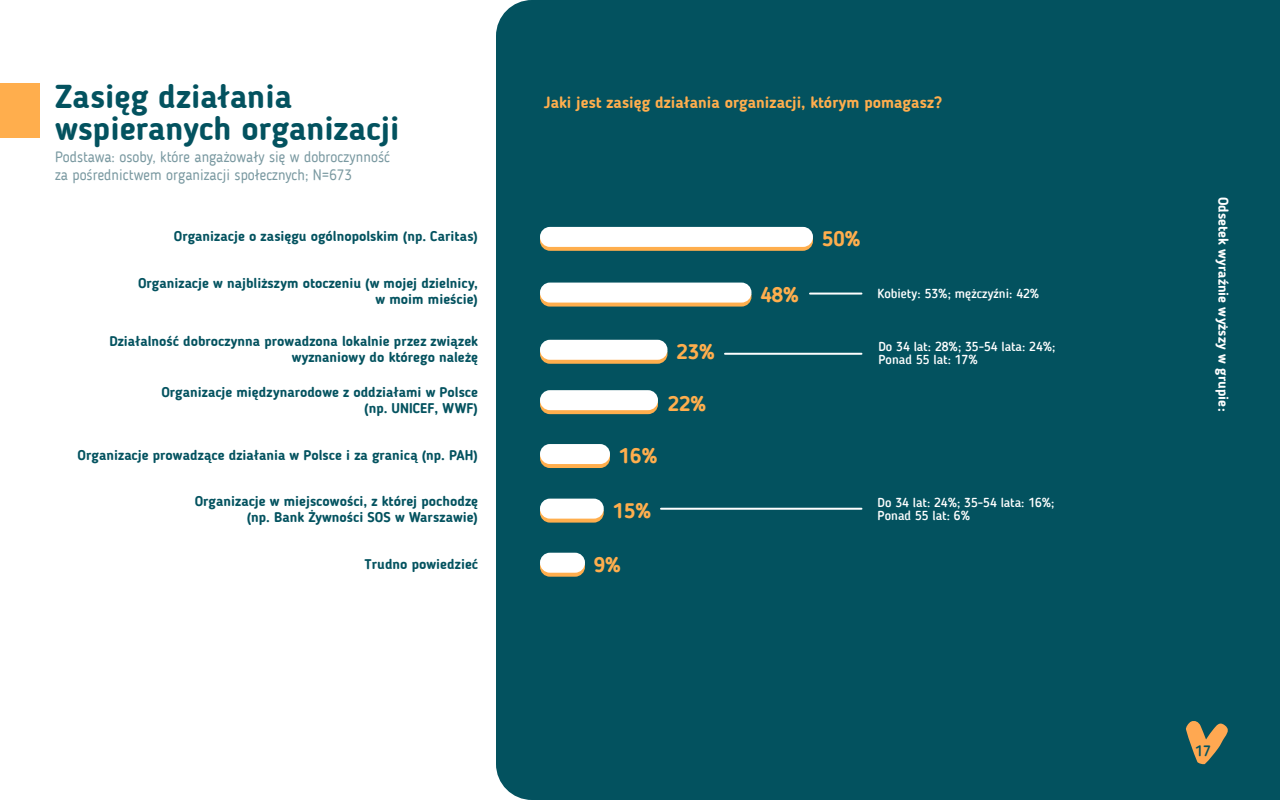
<style>
.page{position:relative;width:1280px;height:800px;background:#fff}
.page>*{position:absolute;margin:0;border:0;box-sizing:border-box;transform-origin:0 0}
.t1{font:700 33px/32px "Blogger Sans";color:#03525f}
.t2{font:700 21px "Blogger Sans";color:#ffae4d}
.t3{font:700 16px "Blogger Sans";color:#ffae4d}
.t4{font:15px/18px "Blogger Sans";color:#7a99a1}
.t5{font:500 15px "Blogger Sans";color:#03525f}
.t6{font:700 14px/16px "Blogger Sans";color:#03525f;text-align:right}
.t7{font:700 14px "Blogger Sans";color:#fff}
.t8{font:500 13px/13px "Blogger Sans";color:#fff}
</style>
<div class="page">
<div style="left:496px;top:0;width:784px;height:800px;background:#03525f"></div>
<div style="left:540px;top:503px;width:64px;height:20px;border:5px solid #ffae4d;border-radius:8px"></div>
<div style="left:540px;top:557px;width:45px;height:20px;border:5px solid #ffae4d;border-radius:8px"></div>
<div style="left:540px;top:448px;width:70px;height:20px;border:5px solid #ffae4d;border-radius:8px"></div>
<div style="left:540px;top:394px;width:118px;height:20px;border:5px solid #ffae4d;border-radius:8px"></div>
<div style="left:540px;top:344px;width:128px;height:20px;border:5px solid #ffae4d;border-radius:8px"></div>
<div style="left:540px;top:287px;width:212px;height:20px;border:5px solid #ffae4d;border-radius:8px"></div>
<svg style="left:537px;top:228px;width:278px;height:25px;background:#928654"></svg>
<div style="left:542px;top:501px;width:59px;height:15px;background:#fff;border-radius:8px"></div>
<div style="left:540px;top:499px;width:64px;height:20px;border:5px solid #fff;border-radius:8px"></div>
<svg style="left:1185px;top:720px;width:44px;height:45px;background:#847e57"></svg>
<hr style="left:810px;top:293px;width:52px;height:2px;background:#fff">
<hr style="left:725px;top:353px;width:137px;height:2px;background:#fff">
<hr style="left:661px;top:508px;width:201px;height:2px;background:#fff">
<div style="left:542px;top:555px;width:40px;height:15px;background:#fff;border-radius:8px"></div>
<div style="left:540px;top:553px;width:45px;height:20px;border:5px solid #fff;border-radius:8px"></div>
<div style="left:542px;top:447px;width:66px;height:15px;background:#fff;border-radius:8px"></div>
<div style="left:540px;top:444px;width:70px;height:20px;border:5px solid #fff;border-radius:8px"></div>
<div style="left:542px;top:393px;width:114px;height:15px;background:#fff;border-radius:8px"></div>
<div style="left:540px;top:390px;width:118px;height:20px;border:5px solid #fff;border-radius:8px"></div>
<div style="left:542px;top:342px;width:123px;height:15px;background:#fff;border-radius:8px"></div>
<div style="left:540px;top:340px;width:128px;height:20px;border:5px solid #fff;border-radius:8px"></div>
<div style="left:542px;top:285px;width:207px;height:15px;background:#fff;border-radius:8px"></div>
<div style="left:540px;top:283px;width:212px;height:20px;border:5px solid #fff;border-radius:8px"></div>
<div style="left:542px;top:229px;width:268px;height:15px;background:#fff;border-radius:8px"></div>
<div style="left:540px;top:227px;width:273px;height:20px;border:5px solid #fff;border-radius:8px"></div>
<div style="left:0;top:83px;width:40px;height:55px;background:#ffae4d"></div>
<h1 class="t1" style="left:55px;top:82px;width:346px">Zasięg działania wspieranych organizacji</h1>
<p class="t4" style="left:55px;top:149px;width:337px">Podstawa: osoby, które angażowały się w dobroczynność za pośrednictwem organizacji społecznych; N=673</p>
<p class="t6" style="left:174px;top:228px;width:306px">Organizacje o zasięgu ogólnopolskim (np. Caritas)</p>
<p class="t6" style="left:138px;top:276px;width:342px">Organizacje w najbliższym otoczeniu (w mojej dzielnicy, w moim mieście)</p>
<p class="t6" style="left:109px;top:334px;width:370px">Działalność dobroczynna prowadzona lokalnie przez związek wyznaniowy do którego należę</p>
<p class="t6" style="left:161px;top:385px;width:318px">Organizacje międzynarodowe z oddziałami w Polsce (np. UNICEF, WWF)</p>
<p class="t6" style="left:78px;top:448px;width:402px">Organizacje prowadzące działania w Polsce i za granicą (np. PAH)</p>
<p class="t6" style="left:195px;top:494px;width:285px">Organizacje w miejscowości, z której pochodzę (np. Bank Żywności SOS w Warszawie)</p>
<p class="t6" style="left:365px;top:557px;width:115px">Trudno powiedzieć</p>
<p class="t3" style="left:544px;top:95px;width:400px">Jaki jest zasięg działania organizacji, którym pomagasz?</p>
<h2 class="t2" style="left:676px;top:342px;width:40px">23%</h2>
<h2 class="t2" style="left:668px;top:394px;width:40px">22%</h2>
<h2 class="t2" style="left:619px;top:446px;width:40px">16%</h2>
<h2 class="t2" style="left:613px;top:500px;width:40px">15%</h2>
<h2 class="t2" style="left:594px;top:554px;width:28px">9%</h2>
<h2 class="t2" style="left:760px;top:284px;width:40px">48%</h2>
<h2 class="t2" style="left:822px;top:228px;width:40px">50%</h2>
<p class="t8" style="left:878px;top:288px;width:163px">Kobiety: 53%; mężczyźni: 42%</p>
<p class="t8" style="left:878px;top:341px;width:178px">Do 34 lat: 28%; 35-54 lata: 24%;<br>Ponad 55 lat: 17%</p>
<p class="t8" style="left:878px;top:497px;width:178px">Do 34 lat: 24%; 35-54 lata: 16%;<br>Ponad 55 lat: 6%</p>
<p class="t7" style="left:1230px;top:197px;width:216px;rotate:90deg">Odsetek wyraźnie wyższy w grupie:</p>
<p class="t5" style="left:1195px;top:743px;width:17px">17</p>
</div>
